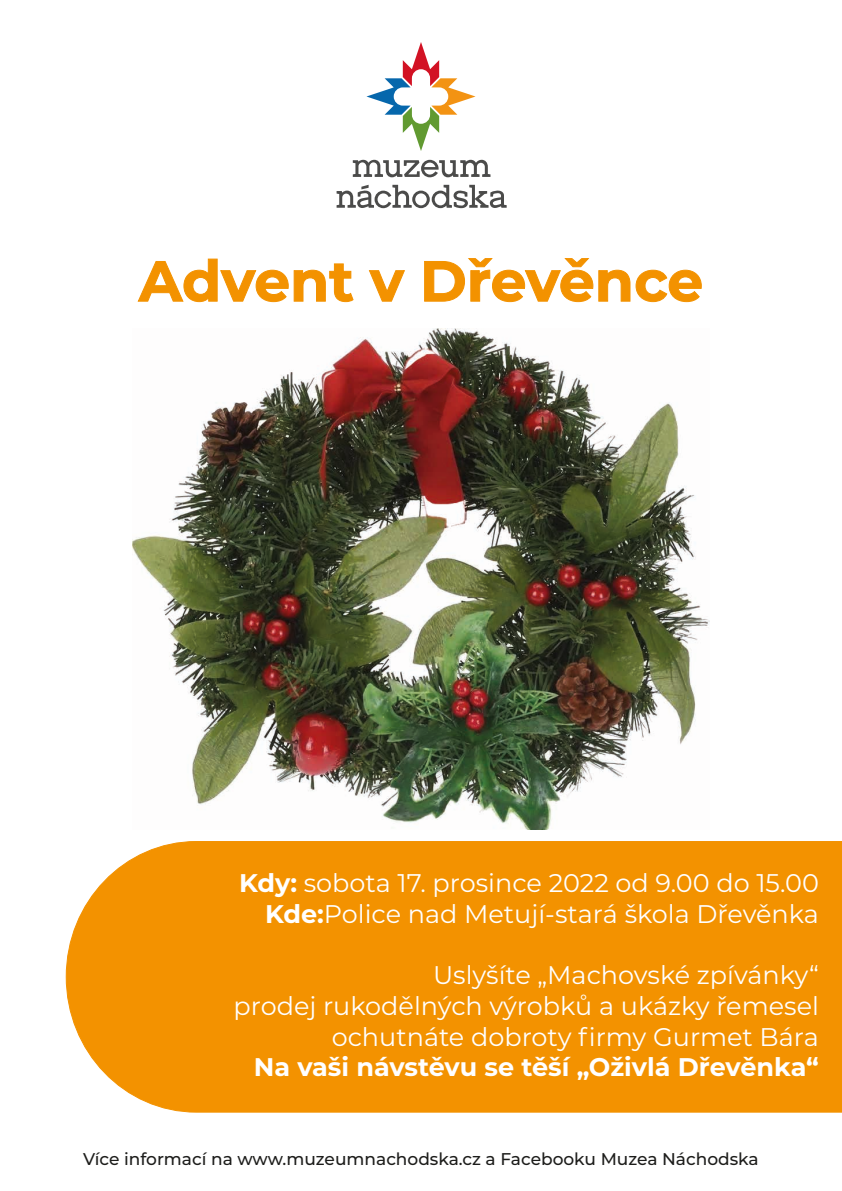
<style>
.page{position:relative;width:842px;height:1191px;background:#fff}
.page>*{position:absolute;margin:0;border:0;box-sizing:border-box;transform-origin:0 0}
.t1{font:700 56.7px "Montserrat";letter-spacing:-.005em;color:#f39200}
.t2{font:25.5px/30.6px "Montserrat";color:#fff;text-align:right}
.t3{font:700 25.5px "Montserrat";color:#fff}
.t4{font:500 17px "Montserrat";color:#1d1d1b}
.s1{font-weight:700}
</style>
<div class="page">
<svg style="left:353px;top:160px;width:137px;height:17px"></svg>
<svg style="left:337px;top:185px;width:170px;height:23px"></svg>
<svg style="left:366px;top:42px;width:109px;height:109px"></svg>
<div style="left:65px;top:841px;width:777px;height:272px;background:#f39200"></div>
<svg style="left:137px;top:258px;width:217px;height:44px"></svg>
<svg style="left:368px;top:270px;width:37px;height:32px"></svg>
<svg style="left:424px;top:258px;width:278px;height:44px"></svg>
<img style="left:132px;top:329px;width:578px;height:500px">
<h1 class="t1" style="left:139px;top:240px;width:566px">Advent v Dřevěnce</h1>
<p class="t2" style="left:239px;top:867px;width:581px"><span class="s1">Kdy:</span> sobota 17. prosince 2022 od 9.00 do 15.00<br><span class="s1">Kde:</span>Police nad Metují-stará škola Dřevěnka</p>
<p class="t2" style="left:233px;top:959px;width:587px">Uslyšíte „Machovské zpívánky“<br>prodej rukodělných výrobků a ukázky řemesel ochutnáte dobroty firmy Gurmet Bára</p>
<p class="t3" style="left:254px;top:1048px;width:567px">Na vaši návstěvu se těší „Oživlá Dřevěnka“</p>
<p class="t4" style="left:83px;top:1147px;width:677px">Více informací na www.muzeumnachodska.cz a Facebooku Muzea Náchodska</p>
</div>
